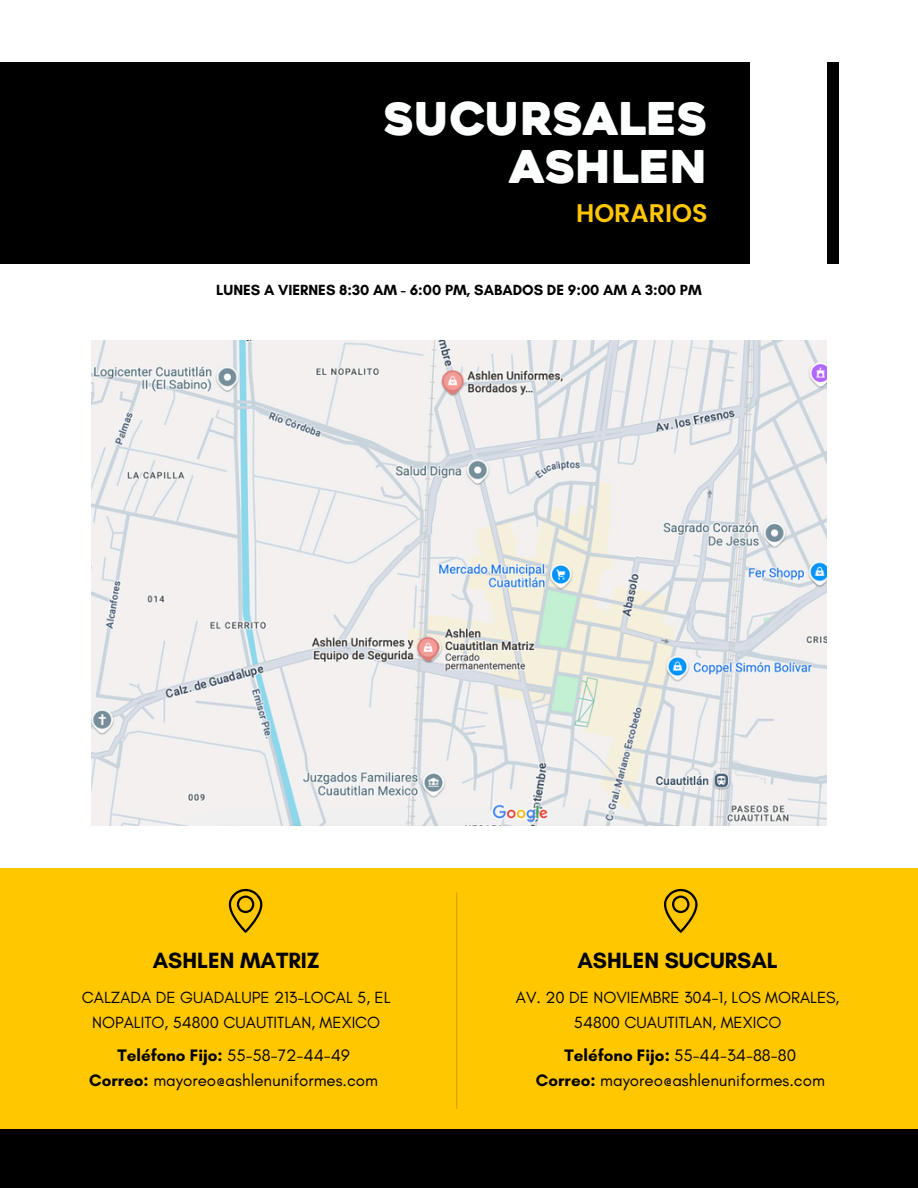
<style>
.page{position:relative;width:918px;height:1188px;background:#fff}
.page>*{position:absolute;margin:0;border:0;box-sizing:border-box;transform-origin:0 0}
.t1{font:45px/47.2px "Heavitas";color:#fdfefe;text-align:right}
.t2{font:600 25.5px "Poppins";color:#ffc700}
.t3{font:700 22.5px "Glacial Indifference";color:#000}
.t4{font:16.95px/24.8px "Glacial Indifference";color:#000;text-align:center}
.t5{font:16.5px/24.8px "Glacial Indifference";color:#000;text-align:center}
.t6{font:700 15px "Glacial Indifference";color:#000}
.s1{font-weight:700}
</style>
<div class="page">
<div style="left:0;top:62px;width:750px;height:201px;background:#000"></div>
<div style="left:0;top:869px;width:918px;height:261px;background:#ffc700"></div>
<div style="left:827px;top:62px;width:11px;height:201px;background:#000"></div>
<div style="left:0;top:1130px;width:918px;height:58px;background:#000"></div>
<img style="left:92px;top:341px;width:734px;height:485px">
<svg style="left:229px;top:889px;width:33px;height:44px"></svg>
<svg style="left:664px;top:889px;width:34px;height:44px"></svg>
<hr style="left:456px;top:892px;width:1px;height:217px;background:#000">
<p class="t1" style="left:384px;top:101px;width:326px">SUCURSALES<br>ASHLEN</p>
<h3 class="t2" style="left:576px;top:196px;width:133px">HORARIOS</h3>
<p class="t6" style="left:216px;top:280px;width:487px">LUNES A VIERNES 8:30 AM - 6:00 PM, SABADOS DE 9:00 AM A 3:00 PM</p>
<h4 class="t3" style="left:153px;top:946px;width:168px">ASHLEN MATRIZ</h4>
<p class="t3" style="left:577px;top:946px;width:202px">ASHLEN SUCURSAL</p>
<p class="t5" style="left:82px;top:985px;width:310px">CALZADA DE GUADALUPE 213-LOCAL 5, EL<br>NOPALITO, 54800 CUAUTITLAN, MEXICO</p>
<h6 class="t5" style="left:516px;top:985px;width:325px">AV. 20 DE NOVIEMBRE 304-1, LOS MORALES,<br>54800 CUAUTITLAN, MEXICO</h6>
<h5 class="t4" style="left:89px;top:1043px;width:291px"><span class="s1">Teléfono Fijo:</span> 55-58-72-44-49<br><span class="s1">Correo:</span> mayoreo@ashlenuniformes.com</h5>
<h4 class="t4" style="left:536px;top:1043px;width:291px"><span class="s1">Teléfono Fijo:</span> 55-44-34-88-80<br><span class="s1">Correo:</span> mayoreo@ashlenuniformes.com</h4>
</div>
